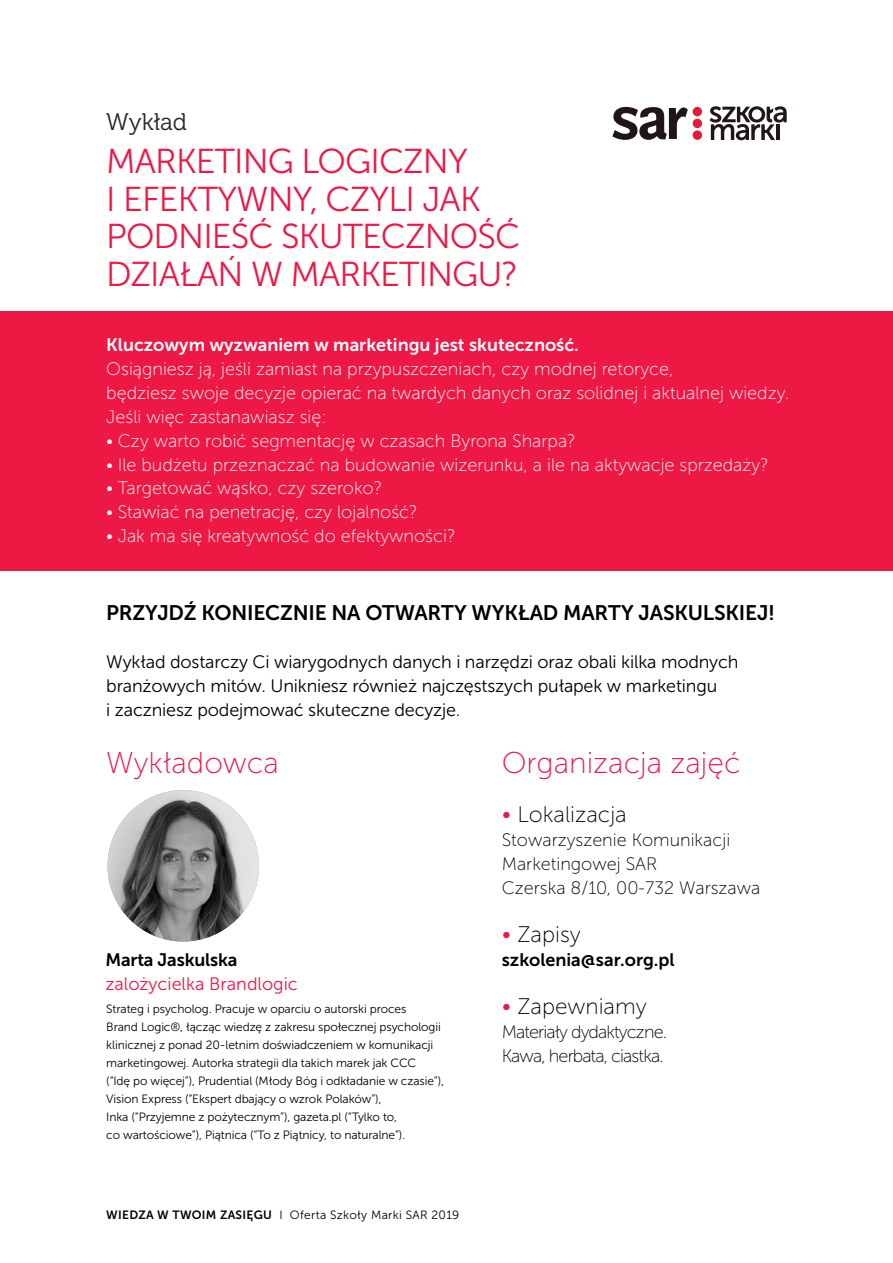
<style>
.page{position:relative;width:893px;height:1263px;background:#fff}
.page>*{position:absolute;margin:0;border:0;box-sizing:border-box;transform-origin:0 0}
.t1{font:34.5px/37.5px "Museo Sans 300";letter-spacing:-.025em;color:#ed1844}
.t2{font:30px "Museo Sans 100";color:#ed1844}
.t3{font:24px "Museo 300";color:#262727}
.t4{font:22.5px "Museo Sans 100";color:#000}
.t5{font:21px "Museo Sans 700";letter-spacing:-.01em;color:#000}
.t6{font:18px/24px "Museo Sans 100";color:#fff}
.t7{font:18px/24px "Museo Sans 300";letter-spacing:-.01em;color:#000}
.t8{font:18px/24px "Museo Sans 100";color:#000}
.t9{font:18px "Museo Sans 700";color:#fff}
.t10{font:18px/24px "Museo Sans 100";letter-spacing:-.05em;color:#000}
.t11{font:18px "Museo Sans 700";letter-spacing:-.01em;color:#000}
.t12{font:18px "Museo Sans 300";color:#ed1844}
.t13{font:12px/18px "Museo Sans 300";letter-spacing:-.01em;color:#000}
.t14{font:12px "Museo Sans 300";letter-spacing:.025em;color:#000}
.s1{font-family:"Museo Sans 700"}
.s2{font-size:24px;color:#ed1844}
</style>
<div class="page">
<div style="left:0;top:311px;width:893px;height:260px;background:#ed1844"></div>
<div style="left:693px;top:107px;width:9px;height:9px;background:#e21d3a;border-radius:50%"></div>
<div style="left:693px;top:119px;width:9px;height:9px;background:#e21d3a;border-radius:50%"></div>
<div style="left:693px;top:130px;width:9px;height:10px;background:#e21d3a;border-radius:50%"></div>
<svg style="left:612px;top:107px;width:76px;height:33px"></svg>
<svg style="left:709px;top:106px;width:78px;height:34px"></svg>
<img style="left:108px;top:790px;width:151px;height:151px;border-radius:76px">
<h3 class="t3" style="left:106px;top:108px;width:82px">Wykład</h3>
<h1 class="t1" style="left:106px;top:143px;width:416px">MARKETING LOGICZNY<br>I EFEKTYWNY, CZYLI JAK<br>PODNIEŚĆ SKUTECZNOŚĆ<br>DZIAŁAŃ W MARKETINGU?</h1>
<h3 class="t9" style="left:106px;top:334px;width:474px">Kluczowym wyzwaniem w marketingu jest skuteczność.</h3>
<h3 class="t6" style="left:106px;top:356px;width:684px">Osiągniesz ją, jeśli zamiast na przypuszczeniach, czy modnej retoryce,<br>będziesz swoje decyzje opierać na twardych danych oraz solidnej i aktualnej wiedzy.<br>Jeśli więc zastanawiasz się:</h3>
<h3 class="t6" style="left:106px;top:428px;width:471px">• Czy warto robić segmentację w czasach Byrona Sharpa?</h3>
<h3 class="t6" style="left:106px;top:452px;width:664px">• Ile budżetu przeznaczać na budowanie wizerunku, a ile na aktywacje sprzedaży?</h3>
<h3 class="t6" style="left:106px;top:476px;width:277px">• Targetować wąsko, czy szeroko?</h3>
<h3 class="t6" style="left:106px;top:500px;width:313px">• Stawiać na penetrację, czy lojalność?</h3>
<h3 class="t6" style="left:106px;top:524px;width:351px">• Jak ma się kreatywność do efektywności?</h3>
<h3 class="t5" style="left:106px;top:601px;width:670px">PRZYJDŹ KONIECZNIE NA OTWARTY WYKŁAD MARTY JASKULSKIEJ!</h3>
<h3 class="t7" style="left:106px;top:650px;width:634px">Wykład dostarczy Ci wiarygodnych danych i narzędzi oraz obali kilka modnych branżowych mitów. Unikniesz również najczęstszych pułapek w marketingu<br>i zaczniesz podejmować skuteczne decyzje.</h3>
<h2 class="t2" style="left:106px;top:747px;width:174px">Wykładowca</h2>
<h3 class="t11" style="left:105px;top:949px;width:133px">Marta Jaskulska</h3>
<h3 class="t12" style="left:105px;top:974px;width:194px">zalożycielka Brandlogic</h3>
<p class="t13" style="left:106px;top:999px;width:339px">Strateg i psycholog. Pracuje w oparciu o autorski proces<br>Brand Logic®, łącząc wiedzę z zakresu społecznej psychologii klinicznej z ponad 20-letnim doświadczeniem w komunikacji marketingowej. Autorka strategii dla takich marek jak CCC<br>(“Idę po więcej”), Prudential (Młody Bóg i odkładanie w czasie”), Vision Express (“Ekspert dbający o wzrok Polaków”),<br>Inka (“Przyjemne z pożytecznym”), gazeta.pl (“Tylko to,<br>co wartościowe”), Piątnica (“To z Piątnicy, to naturalne”).</p>
<p class="t14" style="left:106px;top:1208px;width:355px"><span class="s1">WIEDZA W TWOIM ZASIĘGU</span> I Oferta Szkoły Marki SAR 2019</p>
<h2 class="t2" style="left:502px;top:747px;width:240px">Organizacja zajęć</h2>
<h3 class="t4" style="left:502px;top:803px;width:127px"><span class="s2">•</span> Lokalizacja</h3>
<h3 class="t8" style="left:502px;top:828px;width:260px">Stowarzyszenie Komunikacji<br>Marketingowej SAR<br>Czerska 8/10, 00-732 Warszawa</h3>
<h3 class="t4" style="left:502px;top:923px;width:81px"><span class="s2">•</span> Zapisy</h3>
<h3 class="t11" style="left:502px;top:950px;width:174px">szkolenia@sar.org.pl</h3>
<h3 class="t4" style="left:502px;top:995px;width:147px"><span class="s2">•</span> Zapewniamy</h3>
<h3 class="t10" style="left:502px;top:1020px;width:167px">Materiały dydaktyczne.<br>Kawa, herbata, ciastka.</h3>
</div>
